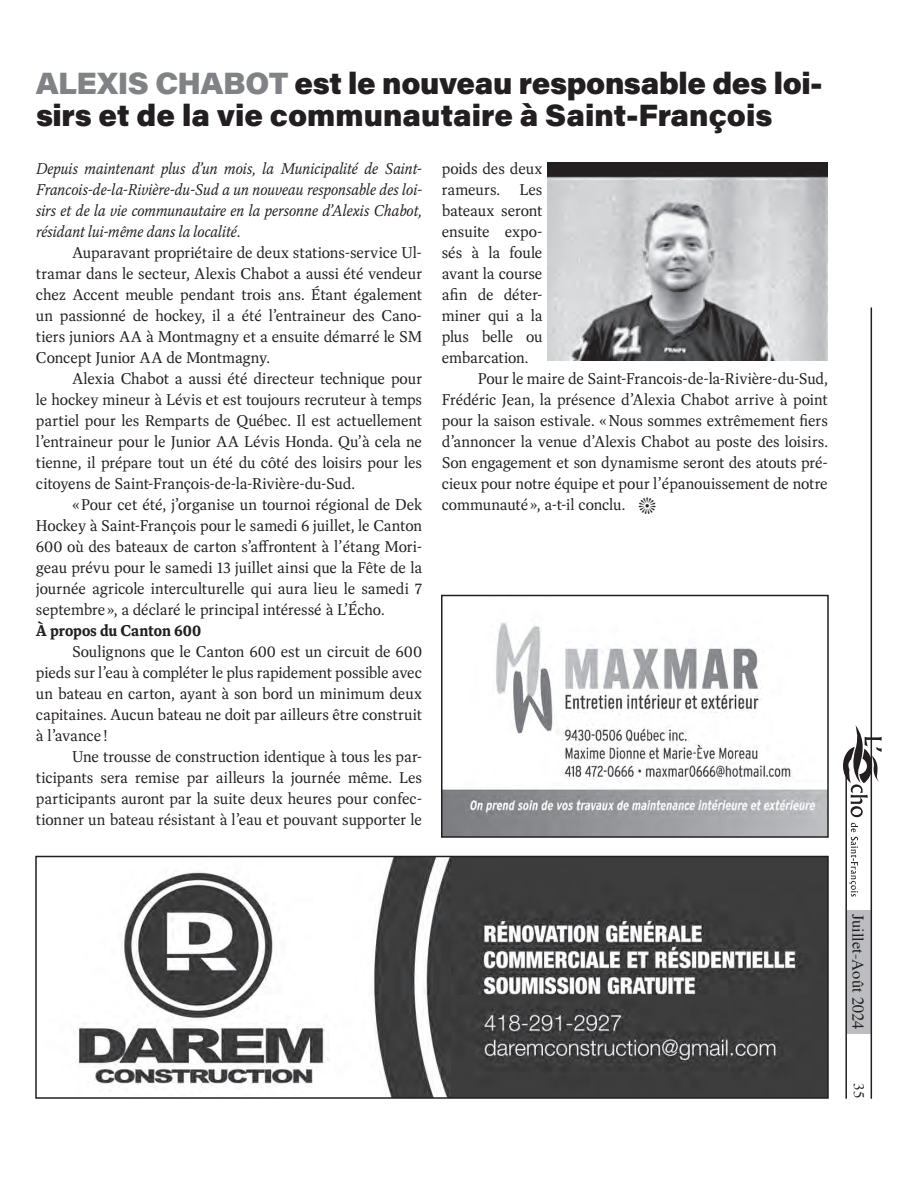
<style>
.page{position:relative;width:918px;height:1188px;background:#fff}
.page>*{position:absolute;margin:0;border:0;box-sizing:border-box;transform-origin:0 0}
.t1{font:30.3px/32.4px "Acumin Variable Concept";letter-spacing:-.01em;color:#231f20;scale:.89 1}
.t2{font:16.5px "Times";color:#231f20}
.t3{font:15.9px/21px "Dashiell Text";letter-spacing:-.015em;color:#231f20;text-align:justify}
.t4{font:italic 15.9px/21px "Dashiell Text";letter-spacing:-.005em;color:#231f20;text-align:justify}
.t5{font:700 15.9px "Dashiell Text";letter-spacing:-.01em;color:#231f20}
.t6{font:15px "Times";color:#231f20}
.s1{color:#808285}
.s2{font-style:normal}
.s3{font-size:21px}
</style>
<div class="page">
<div style="left:846px;top:910px;width:26px;height:124px;background:#bcbdc0"></div>
<hr style="left:845px;top:757px;width:2px;height:342px;background:#231f20">
<hr style="left:871px;top:307px;width:1px;height:792px;background:#231f20">
<svg style="left:849px;top:823px;width:9px;height:74px"></svg>
<svg style="left:843px;top:725px;width:39px;height:92px"></svg>
<img style="left:547px;top:163px;width:281px;height:198px">
<img style="left:78px;top:859px;width:748px;height:237px">
<div style="left:35px;top:856px;width:794px;height:243px;border:2px solid #231f20"></div>
<img style="left:444px;top:622px;width:382px;height:213px">
<div style="left:441px;top:595px;width:388px;height:243px;border:2px solid #231f20"></div>
<h1 class="t1" style="left:36px;top:66px;width:885px"><span class="s1">ALEXIS CHABOT</span> est le nouveau responsable des loi&shy;sirs et de la vie communautaire à Saint-François</h1>
<p class="t4" style="left:36px;top:158px;width:388px">Depuis maintenant plus d’un mois, la Municipalité de Saint-Francois-de-la-Rivière-du-Sud a un nouveau responsable des loi&shy;sirs et de la vie communautaire en la personne d’Alexis Chabot, résidant lui-même dans la localité<span class="s2">.</span></p>
<p class="t3" style="left:36px;top:242px;width:388px;text-indent:36px">Auparavant propriétaire de deux stations-service Ul&shy;tramar dans le secteur, Alexis Chabot a aussi été vendeur chez Accent meuble pendant trois ans. Étant également un passionné de hockey, il a été l’entraineur des Cano&shy;tiers juniors AA à Montmagny et a ensuite démarré le SM Concept Junior AA de Montmagny.</p>
<p class="t3" style="left:36px;top:368px;width:388px;text-indent:36px">Alexia Chabot a aussi été directeur technique pour le hockey mineur à Lévis et est toujours recruteur à temps partiel pour les Remparts de Québec. Il est actuellement l’entraineur pour le Junior AA Lévis Honda. Qu’à cela ne tienne, il prépare tout un été du côté des loisirs pour les citoyens de Saint-François-de-la-Rivière-du-Sud.</p>
<p class="t3" style="left:36px;top:494px;width:388px;text-indent:36px">« Pour cet été, j’organise un tournoi régional de Dek Hockey à Saint-François pour le samedi 6 juillet, le Canton 600 où des bateaux de carton s’affrontent à l’étang Mori&shy;geau prévu pour le samedi 13 juillet ainsi que la Fête de la journée agricole interculturelle qui aura lieu le samedi 7 septembre », a déclaré le principal intéressé à L’Écho.</p>
<p class="t5" style="left:36px;top:621px;width:167px">À propos du Canton 600</p>
<p class="t3" style="left:36px;top:641px;width:388px;text-indent:36px">Soulignons que le Canton 600 est un circuit de 600 pieds sur l’eau à compléter le plus rapidement possible avec un bateau en carton, ayant à son bord un minimum deux capitaines. Aucun bateau ne doit par ailleurs être construit à l’avance !</p>
<p class="t3" style="left:36px;top:746px;width:388px;text-indent:36px">Une trousse de construction identique à tous les par&shy;ticipants sera remise par ailleurs la journée même. Les participants auront par la suite deux heures pour confec&shy;tionner un bateau résistant à l’eau et pouvant supporter le</p>
<p class="t3" style="left:442px;top:158px;width:102px">poids des deux</p>
<p class="t3" style="left:442px;top:179px;width:102px">rameurs. Les</p>
<p class="t3" style="left:442px;top:200px;width:102px">bateaux seront</p>
<p class="t3" style="left:442px;top:221px;width:102px">ensuite expo-</p>
<p class="t3" style="left:442px;top:242px;width:102px">sés à la foule</p>
<p class="t3" style="left:442px;top:263px;width:102px">avant la course</p>
<p class="t3" style="left:442px;top:284px;width:102px">afin de déter-</p>
<p class="t3" style="left:442px;top:305px;width:102px">miner qui a la</p>
<p class="t3" style="left:442px;top:326px;width:102px">plus belle ou</p>
<p class="t3" style="left:442px;top:347px;width:88px">embarcation.</p>
<p class="t3" style="left:478px;top:368px;width:352px">Pour le maire de Saint-Francois-de-la-Rivière-du-Sud,</p>
<p class="t3" style="left:442px;top:389px;width:388px">Frédéric Jean, la présence d’Alexia Chabot arrive à point</p>
<p class="t3" style="left:442px;top:410px;width:388px">pour la saison estivale. « Nous sommes extrêmement fiers</p>
<p class="t3" style="left:442px;top:431px;width:388px">d’annoncer la venue d’Alexis Chabot au poste des loisirs.</p>
<p class="t3" style="left:442px;top:452px;width:388px">Son engagement et son dynamisme seront des atouts pré-</p>
<p class="t3" style="left:442px;top:473px;width:388px">cieux pour notre équipe et pour l’épanouissement de notre</p>
<p class="t3" style="left:442px;top:494px;width:217px">communauté », a-t-il conclu. <span class="s3">❀</span></p>
<p class="t2" style="left:874px;top:914px;width:117px;rotate:90deg">Juillet-Août 2024</p>
<p class="t6" style="left:873px;top:1083px;width:16px;rotate:90deg">35</p>
</div>
